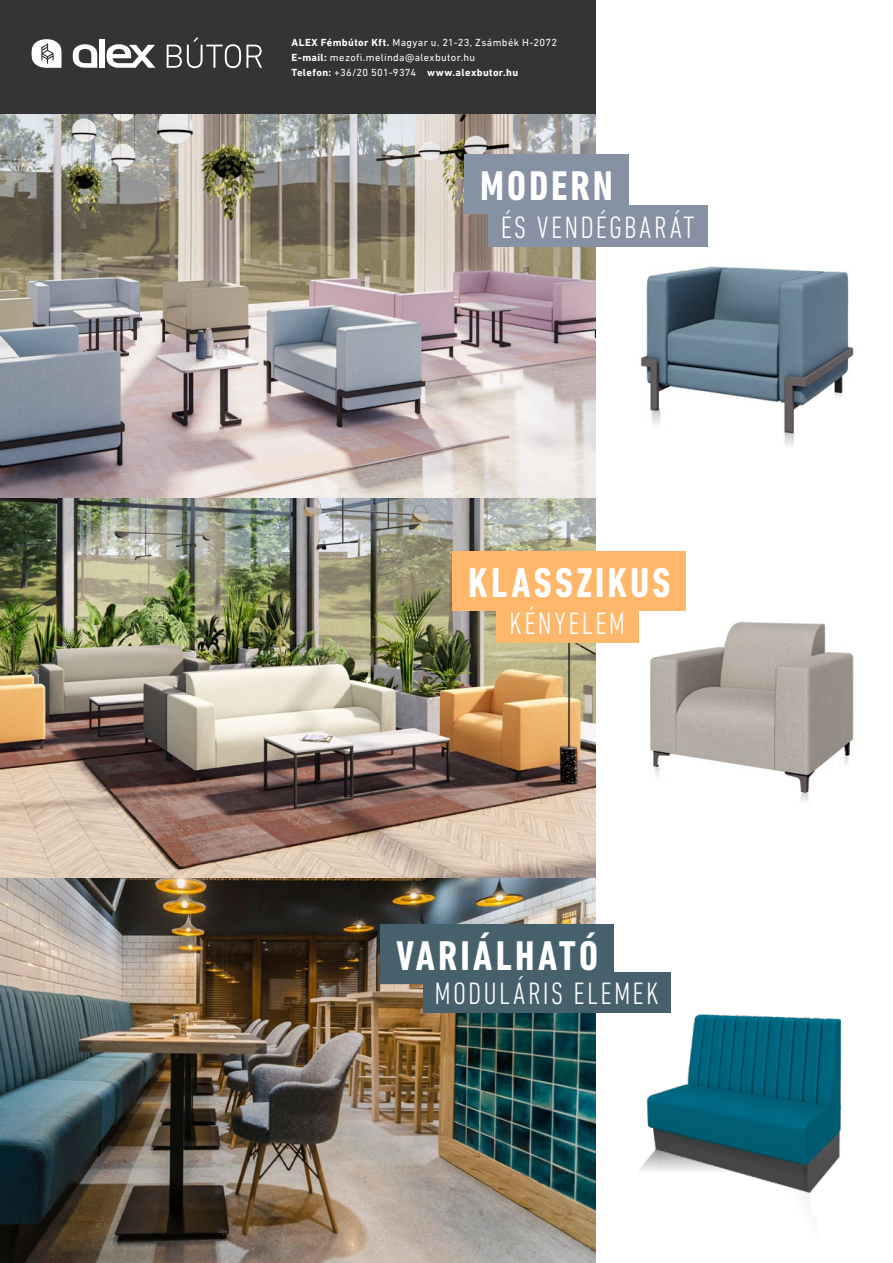
<style>
.page{position:relative;width:893px;height:1263px;background:#fff}
.page>*{position:absolute;margin:0;border:0;box-sizing:border-box;transform-origin:0 0}
.t1{font:700 condensed 42.3px "DIN Next LT Pro";letter-spacing:.075em;color:#fff}
.t2{font:300 condensed 31.5px "DIN Next LT Pro";letter-spacing:.08em;color:#fff}
.t3{font:10.5px/15px "DIN Next LT Pro";letter-spacing:.035em;color:#fff}
.s1{font-weight:700}
</style>
<div class="page">
<img style="left:0;top:122px;width:595px;height:1141px">
<div style="left:0;top:0;width:595px;height:122px;background:#343434"></div>
<div style="left:464px;top:154px;width:165px;height:59px;background:#8691a3"></div>
<div style="left:488px;top:205px;width:220px;height:42px;background:#8691a3"></div>
<div style="left:452px;top:551px;width:234px;height:59px;background:#ffb86b"></div>
<div style="left:496px;top:602px;width:142px;height:41px;background:#ffb86b"></div>
<svg style="left:32px;top:39px;width:30px;height:29px"></svg>
<svg style="left:107px;top:44px;width:48px;height:24px"></svg>
<div style="left:99px;top:39px;width:6px;height:29px;background:#fff"></div>
<svg style="left:73px;top:44px;width:24px;height:24px"></svg>
<svg style="left:167px;top:38px;width:95px;height:30px"></svg>
<img style="left:588px;top:247px;width:266px;height:217px">
<img style="left:589px;top:356px;width:97px;height:195px">
<img style="left:770px;top:400px;width:38px;height:64px">
<img style="left:810px;top:320px;width:37px;height:144px">
<img style="left:638px;top:610px;width:216px;height:161px">
<img style="left:638px;top:687px;width:37px;height:89px">
<img style="left:779px;top:738px;width:59px;height:64px">
<img style="left:838px;top:665px;width:16px;height:106px">
<img style="left:614px;top:972px;width:228px;height:130px">
<img style="left:560px;top:1102px;width:281px;height:161px">
<img style="left:678px;top:1103px;width:164px;height:160px">
<div style="left:380px;top:925px;width:234px;height:59px;background:#46616c"></div>
<div style="left:423px;top:972px;width:247px;height:40px;background:#46616c"></div>
<p class="t3" style="left:291px;top:35px;width:267px"><span class="s1">ALEX Fémbútor Kft.</span> Magyar u. 21-23, Zsámbék H-2072<br><span class="s1">E-mail:</span> mezofi.melinda@alexbutor.hu<br><span class="s1">Telefon:</span> +36/20 501-9374 <span class="s1">www.alexbutor.hu</span></p>
<h1 class="t1" style="left:480px;top:161px;width:134px">MODERN</h1>
<h2 class="t2" style="left:501px;top:209px;width:195px">ÉS VENDÉGBARÁT</h2>
<h1 class="t1" style="left:468px;top:558px;width:204px">KLASSZIKUS</h1>
<h2 class="t2" style="left:509px;top:606px;width:118px">KÉNYELEM</h2>
<h1 class="t1" style="left:396px;top:932px;width:203px">VARIÁLHATÓ</h1>
<h2 class="t2" style="left:434px;top:975px;width:226px">MODULÁRIS ELEMEK</h2>
</div>
